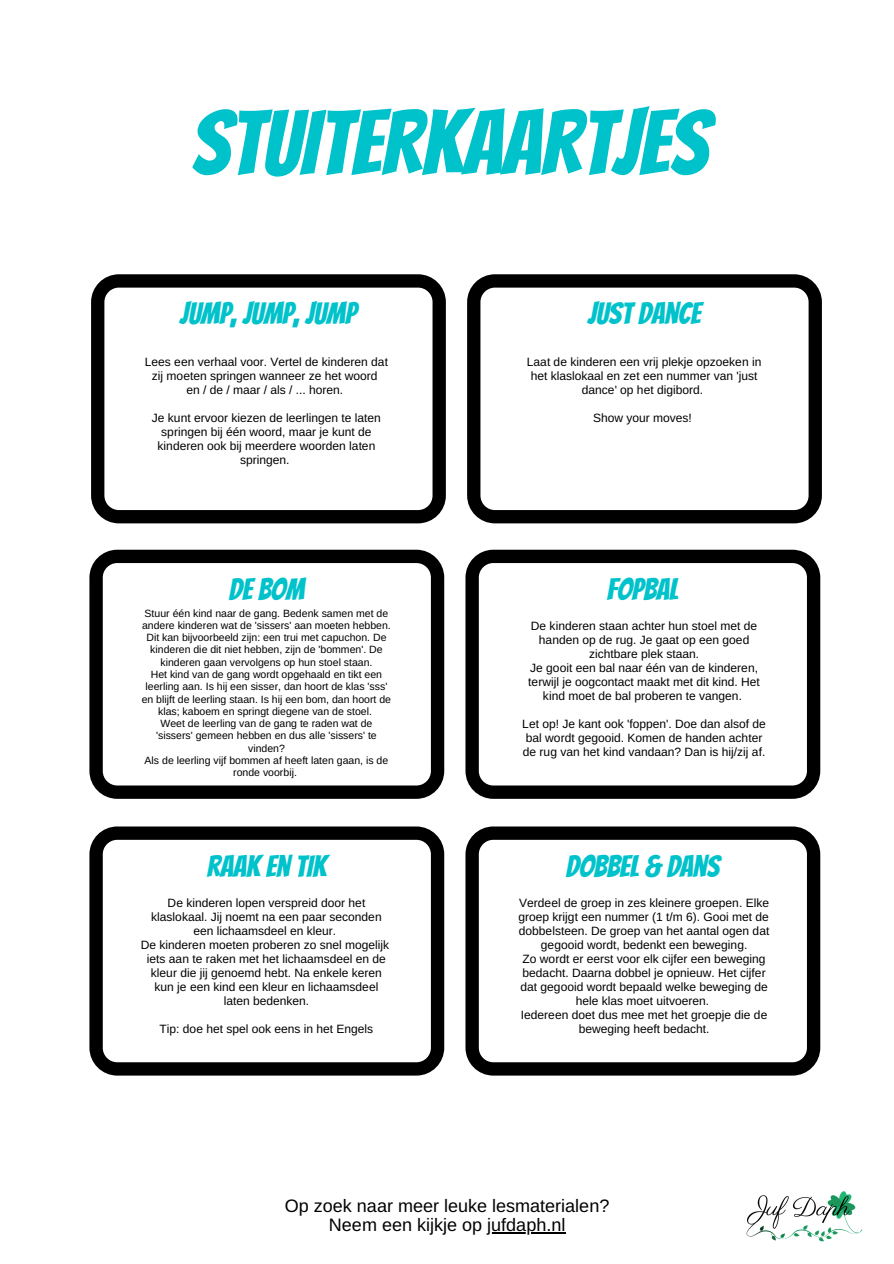
<style>
.page{position:relative;width:894px;height:1264px;background:#fff}
.page>*{position:absolute;margin:0;border:0;box-sizing:border-box;transform-origin:0 0}
.t1{font:90.15px "Bangers";color:#00c2cb}
.t2{font:30px "Bangers";color:#00c2cb}
.t3{font:18px "Arimo";color:#000}
.t4{font:12px/14px "Arimo";color:#000;text-align:center}
.t5{font:10.5px/12.3px "Arimo";color:#000;text-align:center}
</style>
<div class="page">
<img style="left:746px;top:1191px;width:117px;height:51px">
<svg style="left:91px;top:274px;width:355px;height:249px"></svg>
<hr style="left:487px;top:1232px;width:78px;height:1px;background:#000">
<svg style="left:467px;top:274px;width:354px;height:249px"></svg>
<svg style="left:89px;top:549px;width:355px;height:249px"></svg>
<svg style="left:465px;top:549px;width:355px;height:249px"></svg>
<svg style="left:89px;top:826px;width:355px;height:249px"></svg>
<svg style="left:465px;top:826px;width:355px;height:249px"></svg>
<p class="t1" style="left:191px;top:95px;width:518px">STUITERKAARTJES</p>
<p class="t2" style="left:180px;top:297px;width:178px">JUMP, JUMP, JUMP</p>
<p class="t2" style="left:587px;top:297px;width:115px">JUST DANCE</p>
<p class="t4" style="left:145px;top:355px;width:244px">Lees een verhaal voor. Vertel de kinderen dat zij moeten springen wanneer ze het woord</p>
<p class="t4" style="left:186px;top:383px;width:158px">en / de / maar / als / ... horen.</p>
<p class="t4" style="left:152px;top:411px;width:230px">Je kunt ervoor kiezen de leerlingen te laten springen bij één woord, maar je kunt de kinderen ook bij meerdere woorden laten springen.</p>
<p class="t2" style="left:229px;top:573px;width:77px">DE BOM</p>
<p class="t5" style="left:142px;top:607px;width:250px">Stuur één kind naar de gang. Bedenk samen met de andere kinderen wat de 'sissers' aan moeten hebben.<br>Dit kan bijvoorbeeld zijn: een trui met capuchon. De kinderen die dit niet hebben, zijn de 'bommen'. De kinderen gaan vervolgens op hun stoel staan.</p>
<p class="t5" style="left:142px;top:668px;width:251px">Het kind van de gang wordt opgehaald en tikt een leerling aan. Is hij een sisser, dan hoort de klas 'sss' en blijft de leerling staan. Is hij een bom, dan hoort de klas; kaboem en springt diegene van de stoel.</p>
<p class="t5" style="left:156px;top:717px;width:222px">Weet de leerling van de gang te raden wat de 'sissers' gemeen hebben en dus alle 'sissers' te vinden?</p>
<p class="t5" style="left:145px;top:754px;width:245px">Als de leerling vijf bommen af heeft laten gaan, is de ronde voorbij.</p>
<p class="t4" style="left:527px;top:355px;width:236px">Laat de kinderen een vrij plekje opzoeken in het klaslokaal en zet een nummer van 'just dance' op het digibord.</p>
<p class="t4" style="left:593px;top:411px;width:100px">Show your moves!</p>
<p class="t2" style="left:606px;top:573px;width:73px">FOPBAL</p>
<p class="t4" style="left:531px;top:619px;width:228px">De kinderen staan achter hun stoel met de handen op de rug. Je gaat op een goed zichtbare plek staan.</p>
<p class="t4" style="left:528px;top:661px;width:233px">Je gooit een bal naar één van de kinderen, terwijl je oogcontact maakt met dit kind. Het kind moet de bal proberen te vangen.</p>
<p class="t4" style="left:522px;top:717px;width:245px;text-align:left">Let op! Je kant ook 'foppen'. Doe dan alsof de bal wordt gegooid. Komen de handen achter de rug van het kind vandaan? Dan is hij/zij af.</p>
<p class="t2" style="left:207px;top:850px;width:121px">RAAK EN TIK</p>
<p class="t2" style="left:565px;top:850px;width:155px">DOBBEL &amp; DANS</p>
<p class="t4" style="left:518px;top:895px;width:252px;text-align:left">Verdeel de groep in zes kleinere groepen. Elke groep krijgt een nummer (1 t/m 6). Gooi met de</p>
<p class="t4" style="left:518px;top:924px;width:252px">dobbelsteen. De groep van het aantal ogen dat gegooid wordt, bedenkt een beweging.</p>
<p class="t4" style="left:520px;top:952px;width:248px;text-align:left">Zo wordt er eerst voor elk cijfer een beweging bedacht. Daarna dobbel je opnieuw. Het cijfer dat gegooid wordt bepaald welke beweging de</p>
<p class="t4" style="left:575px;top:994px;width:135px">hele klas moet uitvoeren.</p>
<p class="t4" style="left:521px;top:1008px;width:248px">Iedereen doet dus mee met het groepje die de</p>
<p class="t4" style="left:578px;top:1022px;width:132px">beweging heeft bedacht.</p>
<p class="t4" style="left:151px;top:895px;width:232px">De kinderen lopen verspreid door het klaslokaal. Jij noemt na een paar seconden een lichaamsdeel en kleur.</p>
<p class="t4" style="left:141px;top:938px;width:250px">De kinderen moeten proberen zo snel mogelijk</p>
<p class="t4" style="left:147px;top:952px;width:240px">iets aan te raken met het lichaamsdeel en de kleur die jij genoemd hebt. Na enkele keren kun je een kind een kleur en lichaamsdeel laten bedenken.</p>
<p class="t4" style="left:159px;top:1022px;width:215px">Tip: doe het spel ook eens in het Engels</p>
<p class="t3" style="left:285px;top:1195px;width:326px">Op zoek naar meer leuke lesmaterialen?</p>
<p class="t3" style="left:329px;top:1214px;width:238px">Neem een kijkje op jufdaph.nl</p>
</div>
